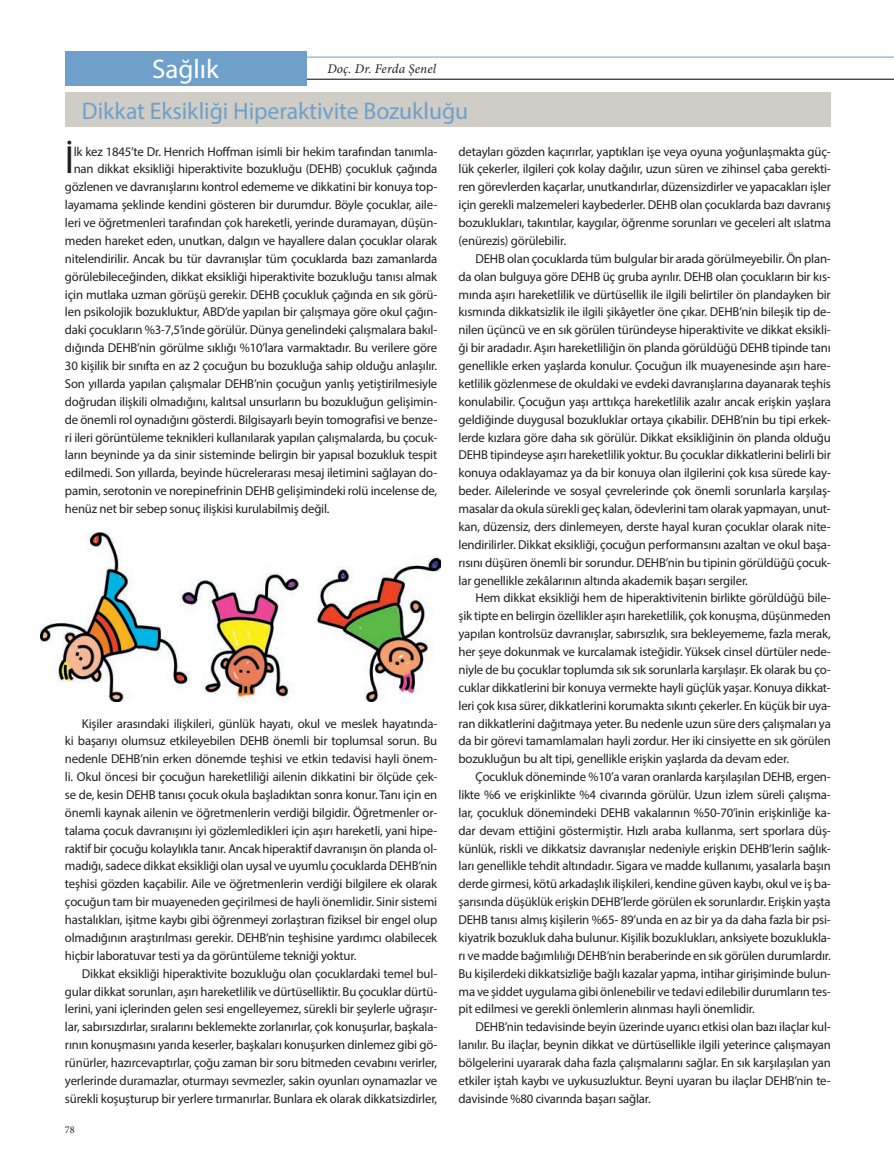
<style>
.page{position:relative;width:894px;height:1172px;background:#fff}
.page>*{position:absolute;margin:0;border:0;box-sizing:border-box;transform-origin:0 0}
.t1{font:39.45px "Myriad Pro";color:#231f20}
.t2{font:27px "Myriad Pro";color:#fff}
.t3{font:24px "Myriad Pro";letter-spacing:-.005em;color:#6fa0cb}
.t4{font:italic 13.2px "Minion Pro";letter-spacing:.015em;color:#231f20}
.t5{font:12.9px/17.9px "Myriad Pro";letter-spacing:-.015em;color:#231f20;text-align:justify}
.t6{font:10.35px "Minion Pro";color:#231f20}
</style>
<div class="page">
<div style="left:65px;top:93px;width:765px;height:34px;background:#cfcdc6"></div>
<img style="left:41px;top:532px;width:399px;height:169px">
<hr style="left:65px;top:79px;width:828px;height:1px;background:#000103">
<hr style="left:65px;top:57px;width:828px;height:1px;background:#6fa0cb">
<div style="left:65px;top:51px;width:241px;height:34px;background:#6fa0cb"></div>
<h2 class="t2" style="left:152px;top:53px;width:68px">Sağlık</h2>
<p class="t4" style="left:327px;top:59px;width:110px">Doç. Dr. Ferda Şenel</p>
<h3 class="t3" style="left:82px;top:96px;width:388px">Dikkat Eksikliği Hiperaktivite Bozukluğu</h3>
<h1 class="t1" style="left:65px;top:136px;width:11px">İ</h1>
<p class="t5" style="left:74px;top:142px;width:365px">lk kez 1845’te Dr. Henrich Hoffman isimli bir hekim tarafından tanımla-</p>
<p class="t5" style="left:74px;top:160px;width:365px">nan dikkat eksikliği hiperaktivite bozukluğu (DEHB) çocukluk çağında</p>
<p class="t5" style="left:65px;top:178px;width:374px">gözlenen ve davranışlarını kontrol edememe ve dikkatini bir konuya top-</p>
<p class="t5" style="left:65px;top:196px;width:374px">layamama şeklinde kendini gösteren bir durumdur. Böyle çocuklar, aile-</p>
<p class="t5" style="left:65px;top:213px;width:374px">leri ve öğretmenleri tarafından çok hareketli, yerinde duramayan, düşün-</p>
<p class="t5" style="left:65px;top:231px;width:374px">meden hareket eden, unutkan, dalgın ve hayallere dalan çocuklar olarak</p>
<p class="t5" style="left:65px;top:249px;width:374px">nitelendirilir. Ancak bu tür davranışlar tüm çocuklarda bazı zamanlarda</p>
<p class="t5" style="left:65px;top:267px;width:374px">görülebileceğinden, dikkat eksikliği hiperaktivite bozukluğu tanısı almak</p>
<p class="t5" style="left:65px;top:285px;width:374px">için mutlaka uzman görüşü gerekir. DEHB çocukluk çağında en sık görü-</p>
<p class="t5" style="left:65px;top:303px;width:374px">len psikolojik bozukluktur, ABD’de yapılan bir çalışmaya göre okul çağın-</p>
<p class="t5" style="left:65px;top:321px;width:374px">daki çocukların %3-7,5’inde görülür. Dünya genelindeki çalışmalara bakıl-</p>
<p class="t5" style="left:65px;top:338px;width:374px">dığında DEHB’nin görülme sıklığı %10’lara varmaktadır. Bu verilere göre</p>
<p class="t5" style="left:65px;top:356px;width:374px">30 kişilik bir sınıfta en az 2 çocuğun bu bozukluğa sahip olduğu anlaşılır.</p>
<p class="t5" style="left:65px;top:374px;width:374px">Son yıllarda yapılan çalışmalar DEHB’nin çocuğun yanlış yetiştirilmesiyle</p>
<p class="t5" style="left:65px;top:392px;width:374px">doğrudan ilişkili olmadığını, kalıtsal unsurların bu bozukluğun gelişimin-</p>
<p class="t5" style="left:65px;top:410px;width:374px">de önemli rol oynadığını gösterdi. Bilgisayarlı beyin tomografisi ve benze-</p>
<p class="t5" style="left:65px;top:428px;width:374px">ri ileri görüntüleme teknikleri kullanılarak yapılan çalışmalarda, bu çocuk-</p>
<p class="t5" style="left:65px;top:446px;width:374px">ların beyninde ya da sinir sisteminde belirgin bir yapısal bozukluk tespit</p>
<p class="t5" style="left:65px;top:464px;width:374px">edilmedi. Son yıllarda, beyinde hücrelerarası mesaj iletimini sağlayan do-</p>
<p class="t5" style="left:65px;top:481px;width:374px">pamin, serotonin ve norepinefrinin DEHB gelişimindeki rolü incelense de,</p>
<p class="t5" style="left:65px;top:499px;width:266px">henüz net bir sebep sonuç ilişkisi kurulabilmiş değil.</p>
<p class="t5" style="left:65px;top:714px;width:374px;text-indent:17px">Kişiler arasındaki ilişkileri, günlük hayatı, okul ve meslek hayatında&shy;ki başarıyı olumsuz etkileyebilen DEHB önemli bir toplumsal sorun. Bu nedenle DEHB’nin erken dönemde teşhisi ve etkin tedavisi hayli önem&shy;li. Okul öncesi bir çocuğun hareketliliği ailenin dikkatini bir ölçüde çek&shy;se de, kesin DEHB tanısı çocuk okula başladıktan sonra konur. Tanı için en önemli kaynak ailenin ve öğretmenlerin verdiği bilgidir. Öğretmenler or&shy;talama çocuk davranışını iyi gözlemledikleri için aşırı hareketli, yani hipe&shy;raktif bir çocuğu kolaylıkla tanır. Ancak hiperaktif davranışın ön planda ol&shy;madığı, sadece dikkat eksikliği olan uysal ve uyumlu çocuklarda DEHB’nin teşhisi gözden kaçabilir. Aile ve öğretmenlerin verdiği bilgilere ek olarak çocuğun tam bir muayeneden geçirilmesi de hayli önemlidir. Sinir sistemi hastalıkları, işitme kaybı gibi öğrenmeyi zorlaştıran fiziksel bir engel olup olmadığının araştırılması gerekir. DEHB’nin teşhisine yardımcı olabilecek hiçbir laboratuvar testi ya da görüntüleme tekniği yoktur.</p>
<p class="t5" style="left:65px;top:964px;width:374px;text-indent:17px">Dikkat eksikliği hiperaktivite bozukluğu olan çocuklardaki temel bul&shy;gular dikkat sorunları, aşırı hareketlilik ve dürtüselliktir. Bu çocuklar dürtü&shy;lerini, yani içlerinden gelen sesi engelleyemez, sürekli bir şeylerle uğraşır&shy;lar, sabırsızdırlar, sıralarını beklemekte zorlanırlar, çok konuşurlar, başkala&shy;rının konuşmasını yarıda keserler, başkaları konuşurken dinlemez gibi gö&shy;rünürler, hazırcevaptırlar, çoğu zaman bir soru bitmeden cevabını verirler, yerlerinde duramazlar, oturmayı sevmezler, sakin oyunları oynamazlar ve sürekli koşuşturup bir yerlere tırmanırlar. Bunlara ek olarak dikkatsizdirler,</p>
<p class="t6" style="left:65px;top:1122px;width:11px">78</p>
<p class="t5" style="left:458px;top:142px;width:374px">detayları gözden kaçırırlar, yaptıkları işe veya oyuna yoğunlaşmakta güç&shy;lük çekerler, ilgileri çok kolay dağılır, uzun süren ve zihinsel çaba gerekti&shy;ren görevlerden kaçarlar, unutkandırlar, düzensizdirler ve yapacakları işler için gerekli malzemeleri kaybederler. DEHB olan çocuklarda bazı davranış bozuklukları, takıntılar, kaygılar, öğrenme sorunları ve geceleri alt ıslatma (enürezis) görülebilir.</p>
<p class="t5" style="left:458px;top:249px;width:374px;text-indent:17px">DEHB olan çocuklarda tüm bulgular bir arada görülmeyebilir. Ön plan&shy;da olan bulguya göre DEHB üç gruba ayrılır. DEHB olan çocukların bir kıs&shy;mında aşırı hareketlilik ve dürtüsellik ile ilgili belirtiler ön plandayken bir kısmında dikkatsizlik ile ilgili şikâyetler öne çıkar. DEHB’nin bileşik tip de&shy;nilen üçüncü ve en sık görülen türündeyse hiperaktivite ve dikkat eksikli&shy;ği bir aradadır. Aşırı hareketliliğin ön planda görüldüğü DEHB tipinde tanı genellikle erken yaşlarda konulur. Çocuğun ilk muayenesinde aşırı hare&shy;ketlilik gözlenmese de okuldaki ve evdeki davranışlarına dayanarak teşhis konulabilir. Çocuğun yaşı arttıkça hareketlilik azalır ancak erişkin yaşlara geldiğinde duygusal bozukluklar ortaya çıkabilir. DEHB’nin bu tipi erkek&shy;lerde kızlara göre daha sık görülür. Dikkat eksikliğinin ön planda olduğu DEHB tipindeyse aşırı hareketlilik yoktur. Bu çocuklar dikkatlerini belirli bir konuya odaklayamaz ya da bir konuya olan ilgilerini çok kısa sürede kay&shy;beder. Ailelerinde ve sosyal çevrelerinde çok önemli sorunlarla karşılaş&shy;masalar da okula sürekli geç kalan, ödevlerini tam olarak yapmayan, unut&shy;kan, düzensiz, ders dinlemeyen, derste hayal kuran çocuklar olarak nite&shy;lendirilirler. Dikkat eksikliği, çocuğun performansını azaltan ve okul başa&shy;rısını düşüren önemli bir sorundur. DEHB’nin bu tipinin görüldüğü çocuk&shy;lar genellikle zekâlarının altında akademik başarı sergiler.</p>
<p class="t5" style="left:458px;top:589px;width:374px;text-indent:17px">Hem dikkat eksikliği hem de hiperaktivitenin birlikte görüldüğü bile&shy;şik tipte en belirgin özellikler aşırı hareketlilik, çok konuşma, düşünmeden yapılan kontrolsüz davranışlar, sabırsızlık, sıra bekleyememe, fazla merak, her şeye dokunmak ve kurcalamak isteğidir. Yüksek cinsel dürtüler nede&shy;niyle de bu çocuklar toplumda sık sık sorunlarla karşılaşır. Ek olarak bu ço&shy;cuklar dikkatlerini bir konuya vermekte hayli güçlük yaşar. Konuya dikkat&shy;leri çok kısa sürer, dikkatlerini korumakta sıkıntı çekerler. En küçük bir uya&shy;ran dikkatlerini dağıtmaya yeter. Bu nedenle uzun süre ders çalışmaları ya da bir görevi tamamlamaları hayli zordur. Her iki cinsiyette en sık görülen bozukluğun bu alt tipi, genellikle erişkin yaşlarda da devam eder.</p>
<p class="t5" style="left:458px;top:767px;width:374px;text-indent:17px">Çocukluk döneminde %10’a varan oranlarda karşılaşılan DEHB, ergen&shy;likte %6 ve erişkinlikte %4 civarında görülür. Uzun izlem süreli çalışma&shy;lar, çocukluk dönemindeki DEHB vakalarının %50-70’inin erişkinliğe ka&shy;dar devam ettiğini göstermiştir. Hızlı araba kullanma, sert sporlara düş&shy;künlük, riskli ve dikkatsiz davranışlar nedeniyle erişkin DEHB’lerin sağlık&shy;ları genellikle tehdit altındadır. Sigara ve madde kullanımı, yasalarla başın derde girmesi, kötü arkadaşlık ilişkileri, kendine güven kaybı, okul ve iş ba&shy;şarısında düşüklük erişkin DEHB’lerde görülen ek sorunlardır. Erişkin yaşta DEHB tanısı almış kişilerin %65- 89’unda en az bir ya da daha fazla bir psi&shy;kiyatrik bozukluk daha bulunur. Kişilik bozuklukları, anksiyete bozuklukla&shy;rı ve madde bağımlılığı DEHB’nin beraberinde en sık görülen durumlardır.<br>Bu kişilerdeki dikkatsizliğe bağlı kazalar yapma, intihar girişiminde bulun&shy;ma ve şiddet uygulama gibi önlenebilir ve tedavi edilebilir durumların tes&shy;pit edilmesi ve gerekli önlemlerin alınması hayli önemlidir.</p>
<p class="t5" style="left:458px;top:1017px;width:374px;text-indent:17px">DEHB’nin tedavisinde beyin üzerinde uyarıcı etkisi olan bazı ilaçlar kul&shy;lanılır. Bu ilaçlar, beynin dikkat ve dürtüsellikle ilgili yeterince çalışmayan bölgelerini uyararak daha fazla çalışmalarını sağlar. En sık karşılaşılan yan etkiler iştah kaybı ve uykusuzluktur. Beyni uyaran bu ilaçlar DEHB’nin te&shy;davisinde %80 civarında başarı sağlar.</p>
</div>
